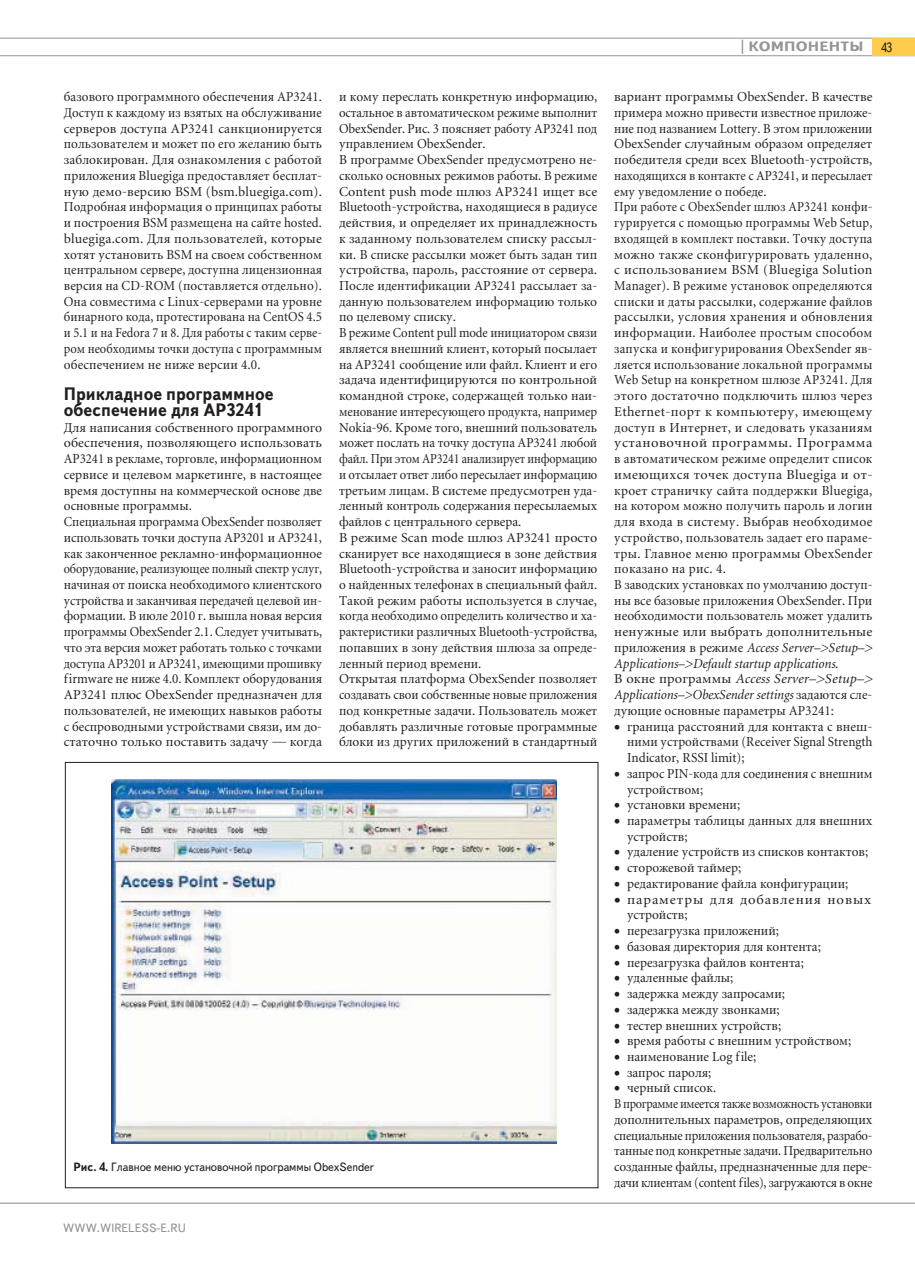
<style>
.page{position:relative;width:915px;height:1263px;background:#fff}
.page>*{position:absolute;margin:0;border:0;box-sizing:border-box;transform-origin:0 0}
.t1{font:700 18px/15.8px "Text Book C";color:#231f20;scale:.94 1}
.t2{font:13.5px/15.8px "Miniature";color:#231f20}
.t3{font:13.5px/15.8px "Miniature";color:#231f20;text-align:justify;scale:.94 1}
.t4{font:13.5px "Miniature";color:#231f20;scale:.96 1}
.t5{font:13.5px/15.8px "Miniature";letter-spacing:-.02em;color:#231f20;scale:.96 1}
.t6{font:13.5px/15.8px "Miniature";color:#231f20;scale:.95 1}
.t7{font:13.5px/15.8px "Miniature";letter-spacing:.065em;color:#231f20;scale:1.06 1}
.t8{font:700 13.5px "Text Book C";letter-spacing:.01em;color:#939598;scale:1.17 1}
.t9{font:13.5px "Text Book C";color:#231f20;scale:.9 1}
.t10{font:12px "Text Book C";color:#231f20;scale:.95 1}
.t11{font:12px "Text Book C";color:#939598}
.s1{font-style:italic}
.s2{font-weight:700}
</style>
<div class="page">
<hr style="left:0;top:1202px;width:914px;height:2px;background:#939598">
<hr style="left:0;top:38px;width:914px;height:1px;background:#939598">
<hr style="left:0;top:55px;width:914px;height:1px;background:#939598">
<div style="left:872px;top:38px;width:42px;height:18px;background:#ffcc4e"></div>
<img style="left:112px;top:779px;width:444px;height:365px">
<p class="t8" style="left:740px;top:39px;width:106px">| КОМПОНЕНТЫ</p>
<p class="t9" style="left:880px;top:39px;width:14px">43</p>
<p class="t2" style="left:339px;top:90px;width:260px">и кому переслать конкретную информацию, остальное в автоматическом режиме выполнит ObexSender. Рис. 3 поясняет работу AP3241 под управлением ObexSender.<br>В программе ObexSender предусмотрено не&shy;сколько основных режимов работы. В режиме Content push mode шлюз AP3241 ищет все Bluetooth-устройства, находящиеся в радиусе действия, и определяет их принадлежность к заданному пользователем списку рассыл&shy;ки. В списке рассылки может быть задан тип устройства, пароль, расстояние от сервера.<br>После идентификации AP3241 рассылает за&shy;данную пользователем информацию только по целевому списку.<br>В режиме Content pull mode инициатором связи является внешний клиент, который посылает на AP3241 сообщение или файл. Клиент и его задача идентифицируются по контрольной командной строке, содержащей только наи&shy;менование интересующего продукта, например Nokia-96. Кроме того, внешний пользователь может послать на точку доступа AP3241 любой файл. При этом AP3241 анализирует информацию и отсылает ответ либо пересылает информацию третьим лицам. В системе предусмотрен уда&shy;ленный контроль содержания пересылаемых файлов с центрального сервера.<br>В режиме Scan mode шлюз AP3241 просто сканирует все находящиеся в зоне действия Bluetooth-устройства и заносит информацию о найденных телефонах в специальный файл.<br>Такой режим работы используется в случае, когда необходимо определить количество и ха&shy;рактеристики различных Bluetooth-устройства, попавших в зону действия шлюза за опреде&shy;ленный период времени.<br>Открытая платформа ObexSender позволяет создавать свои собственные новые приложения под конкретные задачи. Пользователь может добавлять различные готовые программные блоки из других приложений в стандартный</p>
<p class="t2" style="left:614px;top:90px;width:260px">вариант программы ObexSender. В качестве примера можно привести известное приложе&shy;ние под названием Lottery. В этом приложении ObexSender случайным образом определяет победителя среди всех Bluetooth-устройств, находящихся в контакте с AP3241, и пересылает ему уведомление о победе.<br>При работе с ObexSender шлюз AP3241 конфи&shy;гурируется с помощью программы Web Setup, входящей в комплект поставки. Точку доступа можно также сконфигурировать удаленно, с использованием BSM (Bluegiga Solution Manager). В режиме установок определяются списки и даты рассылки, содержание файлов рассылки, условия хранения и обновления информации. Наиболее простым способом запуска и конфигурирования ObexSender яв&shy;ляется использование локальной программы Web Setup на конкретном шлюзе AP3241. Для этого достаточно подключить шлюз через Ethernet-порт к компьютеру, имеющему доступ в Интернет, и следовать указаниям установочной программы. Программа в автоматическом режиме определит список имеющихся точек доступа Bluegiga и от&shy;кроет страничку сайта поддержки Bluegiga, на котором можно получить пароль и логин для входа в систему. Выбрав необходимое устройство, пользователь задает его параме&shy;тры. Главное меню программы ObexSender показано на рис. 4.<br>В заводских установках по умолчанию доступ&shy;ны все базовые приложения ObexSender. При необходимости пользователь может удалить ненужные или выбрать дополнительные приложения в режиме <span class="s1">Access Server–&gt;Setup–&gt; Applications–&gt;Default startup applications</span>.<br>В окне программы <span class="s1">Access Server–&gt;Setup–&gt; Applications–&gt;ObexSender settings</span> задаются сле&shy;дующие основные параметры AP3241:</p>
<p class="t3" style="left:64px;top:90px;width:276px">базового программного обеспечения AP3241.<br>Доступ к каждому из взятых на обслуживание серверов доступа AP3241 санкционируется пользователем и может по его желанию быть заблокирован. Для ознакомления с работой приложения Bluegiga предоставляет бесплат&shy;ную демо-версию BSM (bsm.bluegiga.com).<br>Подробная информация о принципах работы и построения BSM размещена на сайте hosted. bluegiga.com. Для пользователей, которые хотят установить BSM на своем собственном центральном сервере, доступна лицензионная версия на CD-ROM (поставляется отдельно).<br>Она совместима с Linux-серверами на уровне бинарного кода, протестирована на CentOS 4.5 и 5.1 и на Fedora 7 и 8. Для работы с таким серве&shy;ром необходимы точки доступа с программным обеспечением не ниже версии 4.0.</p>
<h1 class="t1" style="left:64px;top:386px;width:225px">Прикладное программное обеспечение для AP3241</h1>
<p class="t2" style="left:64px;top:421px;width:260px">Для написания собственного программного обеспечения, позволяющего использовать AP3241 в рекламе, торговле, информационном сервисе и целевом маркетинге, в настоящее время доступны на коммерческой основе две основные программы.<br>Специальная программа ObexSender позволяет использовать точки доступа AP3201 и AP3241, как законченное рекламно-информационное оборудование, реализующее полный спектр услуг, начиная от поиска необходимого клиентского устройства и заканчивая передачей целевой ин&shy;формации. В июле 2010 г. вышла новая версия программы ObexSender 2.1. Следует учитывать, что эта версия может работать только с точками доступа AP3201 и AP3241, имеющими прошивку firmware не ниже 4.0. Комплект оборудования AP3241 плюс ObexSender предназначен для пользователей, не имеющих навыков работы с беспроводными устройствами связи, им до&shy;статочно только поставить задачу — когда</p>
<p class="t2" style="left:626px;top:719px;width:247px;text-align:justify;text-indent:-13px">• граница расстояний для контакта с внеш&shy;ними устройствами (Receiver Signal Strength Indicator, RSSI limit);</p>
<p class="t6" style="left:626px;top:767px;width:260px;text-indent:-13px">• запрос PIN-кода для соединения с внешним устройством;</p>
<p class="t4" style="left:614px;top:800px;width:133px">• установки времени;</p>
<p class="t2" style="left:626px;top:814px;width:247px;text-indent:-13px">• параметры таблицы данных для внешних устройств;</p>
<p class="t4" style="left:614px;top:847px;width:266px">• удаление устройств из списков контактов;</p>
<p class="t4" style="left:614px;top:862px;width:134px">• сторожевой таймер;</p>
<p class="t4" style="left:614px;top:878px;width:245px">• редактирование файла конфигурации;</p>
<p class="t7" style="left:626px;top:893px;width:232px;text-indent:-13px">• параметры для добавления новых устройств;</p>
<p class="t4" style="left:614px;top:925px;width:173px">• перезагрузка приложений;</p>
<p class="t4" style="left:614px;top:941px;width:217px">• базовая директория для контента;</p>
<p class="t4" style="left:614px;top:957px;width:199px">• перезагрузка файлов контента;</p>
<p class="t4" style="left:614px;top:973px;width:125px">• удаленные файлы;</p>
<p class="t4" style="left:614px;top:988px;width:179px">• задержка между запросами;</p>
<p class="t4" style="left:614px;top:1004px;width:174px">• задержка между звонками;</p>
<p class="t4" style="left:614px;top:1020px;width:175px">• тестер внешних устройств;</p>
<p class="t4" style="left:614px;top:1036px;width:248px">• время работы с внешним устройством;</p>
<p class="t4" style="left:614px;top:1051px;width:149px">• наименование Log file;</p>
<p class="t4" style="left:614px;top:1067px;width:103px">• запрос пароля;</p>
<p class="t5" style="left:614px;top:1081px;width:270px">• черный список.<br>В программе имеется также возможность установки дополнительных параметров, определяющих специальные приложения пользователя, разрабо&shy;танные под конкретные задачи. Предварительно созданные файлы, предназначенные для пере&shy;дачи клиентам (content files), загружаются в окне</p>
<p class="t10" style="left:73px;top:1160px;width:318px"><span class="s2">Рис. 4.</span> Главное меню установочной программы ObexSender</p>
<p class="t11" style="left:63px;top:1221px;width:124px">WWW.WIRELESS-E.RU</p>
</div>
